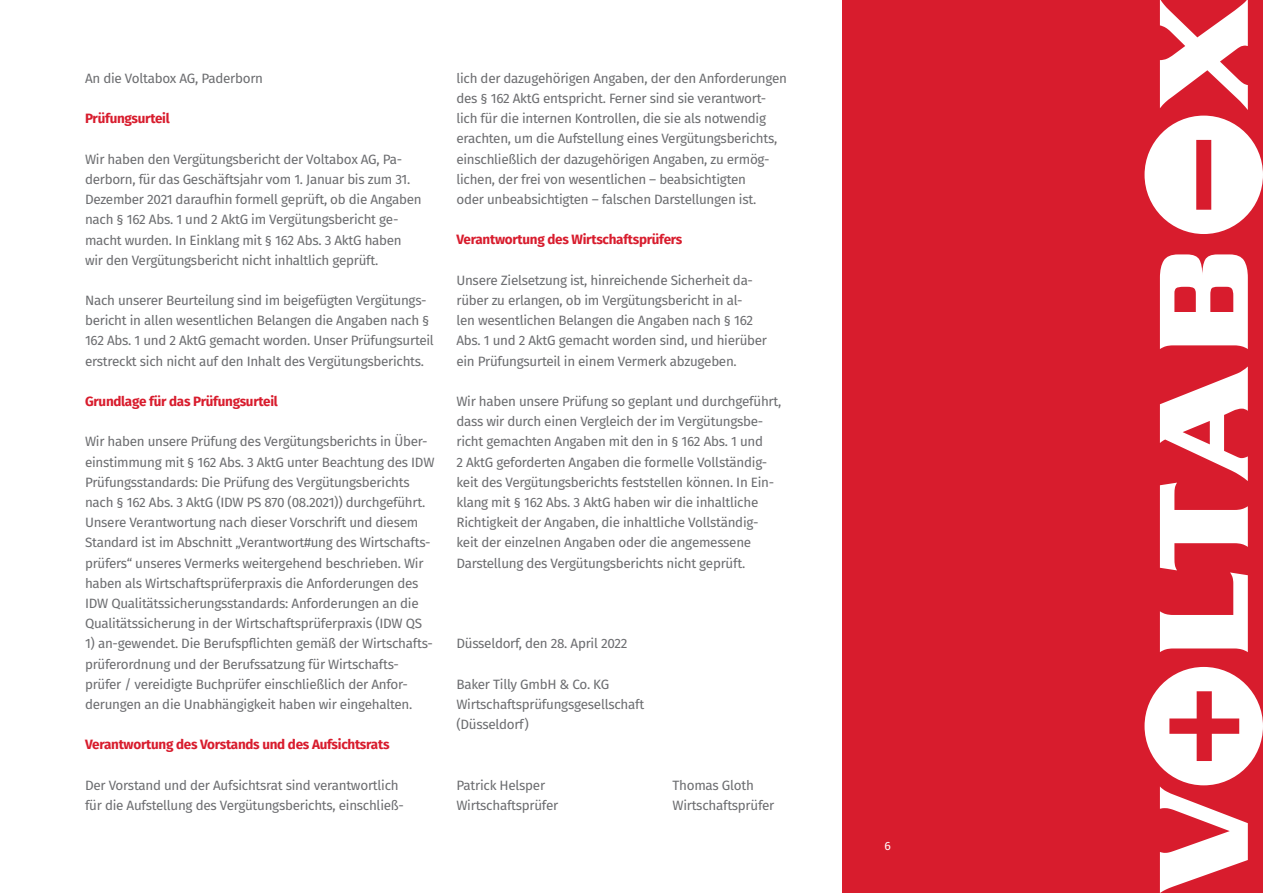
<style>
.page{position:relative;width:1263px;height:893px;background:#fff}
.page>*{position:absolute;margin:0;border:0;box-sizing:border-box;transform-origin:0 0}
.t1{font:13.5px/20.2px "Fira Sans";letter-spacing:-.02em;color:#6c6d70}
.t2{font:700 13.5px "Fira Sans";letter-spacing:-.02em;color:#d81c2d}
.t3{font:12px "Fira Sans";color:#fff}
</style>
<div class="page">
<div style="left:842px;top:0;width:421px;height:893px;background:#d81c2d"></div>
<svg style="left:1160px;top:366px;width:88px;height:286px"></svg>
<svg style="left:1160px;top:254px;width:88px;height:95px"></svg>
<svg style="left:1160px;top:0;width:88px;height:110px"></svg>
<svg style="left:1144px;top:667px;width:119px;height:226px"></svg>
<svg style="left:1144px;top:116px;width:119px;height:118px"></svg>
<p class="t1" style="left:85px;top:68px;width:180px">An die Voltabox AG, Paderborn</p>
<p class="t2" style="left:85px;top:107px;width:86px">Prüfungsurteil</p>
<p class="t1" style="left:85px;top:148px;width:338px">Wir haben den Vergütungsbericht der Voltabox AG, Pa&shy;derborn, für das Geschäftsjahr vom 1. Januar bis zum 31.<br>Dezember 2021 daraufhin formell geprüft, ob die Angaben nach § 162 Abs. 1 und 2 AktG im Vergütungsbericht ge&shy;macht wurden. In Einklang mit § 162 Abs. 3 AktG haben wir den Vergütungsbericht nicht inhaltlich geprüft.</p>
<p class="t1" style="left:85px;top:290px;width:350px">Nach unserer Beurteilung sind im beigefügten Vergütungs&shy;bericht in allen wesentlichen Belangen die Angaben nach § 162 Abs. 1 und 2 AktG gemacht worden. Unser Prüfungsurteil erstreckt sich nicht auf den Inhalt des Vergütungsberichts.</p>
<p class="t2" style="left:85px;top:390px;width:194px">Grundlage für das Prüfungsurteil</p>
<p class="t1" style="left:85px;top:431px;width:351px">Wir haben unsere Prüfung des Vergütungsberichts in Über&shy;einstimmung mit § 162 Abs. 3 AktG unter Beachtung des IDW Prüfungsstandards: Die Prüfung des Vergütungsberichts nach § 162 Abs. 3 AktG (IDW PS 870 (08.2021)) durchgeführt.<br>Unsere Verantwortung nach dieser Vorschrift und diesem Standard ist im Abschnitt „Verantwort#ung des Wirtschafts&shy;prüfers“ unseres Vermerks weitergehend beschrieben. Wir haben als Wirtschaftsprüferpraxis die Anforderungen des IDW Qualitätssicherungsstandards: Anforderungen an die Qualitätssicherung in der Wirtschaftsprüferpraxis (IDW QS</p>
<p class="t1" style="left:85px;top:633px;width:349px">1) an-gewendet. Die Berufspflichten gemäß der Wirtschafts&shy;prüferordnung und der Berufssatzung für Wirtschafts&shy;prüfer / vereidigte Buchprüfer einschließlich der Anfor&shy;derungen an die Unabhängigkeit haben wir eingehalten.</p>
<p class="t2" style="left:85px;top:733px;width:306px">Verantwortung des Vorstands und des Aufsichtsrats</p>
<p class="t1" style="left:85px;top:775px;width:320px">Der Vorstand und der Aufsichtsrat sind verantwortlich für die Aufstellung des Vergütungsberichts, einschließ-</p>
<p class="t1" style="left:456px;top:68px;width:332px">lich der dazugehörigen Angaben, der den Anforderungen des § 162 AktG entspricht. Ferner sind sie verantwort&shy;lich für die internen Kontrollen, die sie als notwendig erachten, um die Aufstellung eines Vergütungsberichts, einschließlich der dazugehörigen Angaben, zu ermög&shy;lichen, der frei von wesentlichen – beabsichtigten<br>oder unbeabsichtigten – falschen Darstellungen ist.</p>
<p class="t2" style="left:456px;top:228px;width:227px">Verantwortung des Wirtschaftsprüfers</p>
<p class="t1" style="left:456px;top:270px;width:312px">Unsere Zielsetzung ist, hinreichende Sicherheit da&shy;rüber zu erlangen, ob im Vergütungsbericht in al-<br>len wesentlichen Belangen die Angaben nach § 162<br>Abs. 1 und 2 AktG gemacht worden sind, und hierüber ein Prüfungsurteil in einem Vermerk abzugeben.</p>
<p class="t1" style="left:456px;top:391px;width:326px">Wir haben unsere Prüfung so geplant und durchgeführt, dass wir durch einen Vergleich der im Vergütungsbe&shy;richt gemachten Angaben mit den in § 162 Abs. 1 und<br>2 AktG geforderten Angaben die formelle Vollständig&shy;keit des Vergütungsberichts feststellen können. In Ein&shy;klang mit § 162 Abs. 3 AktG haben wir die inhaltliche Richtigkeit der Angaben, die inhaltliche Vollständig&shy;keit der einzelnen Angaben oder die angemessene Darstellung des Vergütungsberichts nicht geprüft.</p>
<p class="t1" style="left:456px;top:633px;width:173px">Düsseldorf, den 28. April 2022</p>
<p class="t1" style="left:456px;top:674px;width:189px">Baker Tilly GmbH &amp; Co. KG<br>Wirtschaftsprüfungsgesellschaft (Düsseldorf)</p>
<p class="t1" style="left:456px;top:775px;width:90px">Patrick Helsper</p>
<p class="t1" style="left:672px;top:775px;width:83px">Thomas Gloth</p>
<p class="t1" style="left:456px;top:795px;width:103px">Wirtschaftsprüfer</p>
<p class="t1" style="left:672px;top:795px;width:103px">Wirtschaftsprüfer</p>
<p class="t3" style="left:884px;top:837px;width:8px">6</p>
</div>
